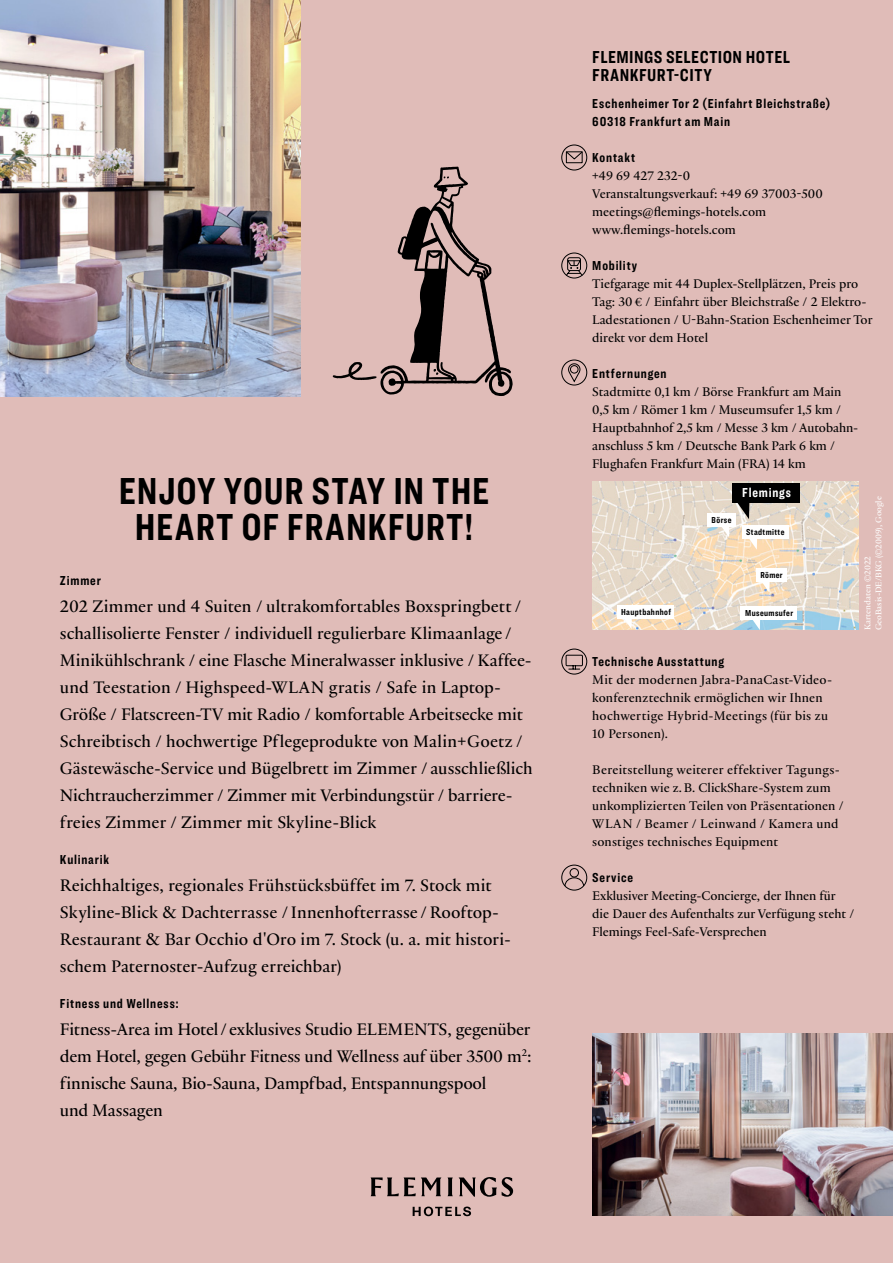
<style>
.page{position:relative;width:893px;height:1263px;background:#e0bcb8}
.page>*{position:absolute;margin:0;border:0;box-sizing:border-box;transform-origin:0 0}
.t1{font:700 39px/36px "Ringside Compressed";letter-spacing:.02em;color:#000;text-align:center}
.t2{font:18px/27px "Practice";color:#000}
.t3{font:700 18px/18px "Ringside Compressed";letter-spacing:.03em;color:#000}
.t4{font:13.5px/18px "Practice";color:#000}
.t5{font:700 13.5px/18px "Ringside Compressed";letter-spacing:.06em;color:#000}
.t6{font:700 13.5px "Ringside Compressed";letter-spacing:.06em;color:#fff}
.t7{font:9px/10.8px "Practice";color:#fff}
.t8{font:700 9px "Ringside Compressed";letter-spacing:.045em;color:#000}
</style>
<div class="page">
<svg style="left:333px;top:167px;width:180px;height:229px"></svg>
<img style="left:592px;top:1034px;width:301px;height:181px">
<img style="left:0;top:0;width:300px;height:396px">
<div style="left:561px;top:145px;width:26px;height:25px;border:1px solid #000;border-radius:50%"></div>
<div style="left:566px;top:152px;width:16px;height:11px;border:1px solid #000"></div>
<svg style="left:566px;top:151px;width:17px;height:9px"></svg>
<div style="left:561px;top:253px;width:26px;height:25px;border:1px solid #000;border-radius:50%"></div>
<svg style="left:566px;top:257px;width:17px;height:19px"></svg>
<div style="left:561px;top:360px;width:26px;height:25px;border:1px solid #000;border-radius:50%"></div>
<svg style="left:568px;top:363px;width:12px;height:19px"></svg>
<div style="left:570px;top:365px;width:8px;height:8px;border:1px solid #000;border-radius:50%"></div>
<svg style="left:566px;top:655px;width:17px;height:15px"></svg>
<div style="left:561px;top:649px;width:26px;height:25px;border:1px solid #000;border-radius:50%"></div>
<div style="left:561px;top:865px;width:26px;height:25px;border:1px solid #000;border-radius:50%"></div>
<div style="left:570px;top:868px;width:9px;height:9px;border:1px solid #000;border-radius:50%"></div>
<svg style="left:564px;top:877px;width:20px;height:9px"></svg>
<img style="left:592px;top:481px;width:267px;height:149px">
<svg style="left:735px;top:503px;width:14px;height:16px"></svg>
<div style="left:733px;top:483px;width:67px;height:20px;background:#000"></div>
<svg style="left:747px;top:539px;width:10px;height:11px"></svg>
<div style="left:742px;top:526px;width:46px;height:13px;background:#fff"></div>
<svg style="left:719px;top:527px;width:10px;height:10px"></svg>
<div style="left:707px;top:513px;width:29px;height:14px;background:#fff"></div>
<svg style="left:750px;top:619px;width:10px;height:11px"></svg>
<div style="left:740px;top:606px;width:57px;height:13px;background:#fff"></div>
<svg style="left:760px;top:582px;width:10px;height:11px"></svg>
<div style="left:756px;top:569px;width:30px;height:13px;background:#fff"></div>
<svg style="left:622px;top:618px;width:10px;height:11px"></svg>
<div style="left:617px;top:605px;width:57px;height:13px;background:#fff"></div>
<svg style="left:371px;top:1177px;width:70px;height:19px"></svg>
<svg style="left:447px;top:1177px;width:6px;height:19px"></svg>
<svg style="left:459px;top:1177px;width:54px;height:20px"></svg>
<svg style="left:413px;top:1206px;width:58px;height:10px"></svg>
<p class="t3" style="left:592px;top:48px;width:199px">FLEMINGS SELECTION HOTEL<br>FRANKFURT-CITY</p>
<p class="t5" style="left:592px;top:94px;width:240px">Eschenheimer Tor 2 (Einfahrt Bleichstraße)<br>60318 Frankfurt am Main</p>
<p class="t5" style="left:592px;top:148px;width:44px">Kontakt</p>
<p class="t4" style="left:592px;top:166px;width:232px">+49 69 427 232-0<br>Veranstaltungsverkauf: +49 69 37003-500 meetings@flemings-hotels.com www.flemings-hotels.com</p>
<p class="t5" style="left:592px;top:256px;width:46px">Mobility</p>
<p class="t4" style="left:592px;top:274px;width:282px">Tiefgarage mit 44 Duplex-Stellplätzen, Preis pro Tag: 30 € / Einfahrt über Bleichstraße / 2 Elektro-Ladestationen / U-Bahn-Station Eschen heimer Tor direkt vor dem Hotel</p>
<p class="t5" style="left:592px;top:364px;width:76px">Entfernungen</p>
<p class="t4" style="left:592px;top:382px;width:268px">Stadtmitte 0,1 km / Börse Frankfurt am Main 0,5 km / Römer 1 km / Museumsufer 1,5 km / Hauptbahnhof 2,5 km / Messe 3 km / Auto bahn&shy;anschluss 5 km / Deutsche Bank Park 6 km / Flughafen Frankfurt Main (FRA) 14 km</p>
<h1 class="t1" style="left:119px;top:472px;width:372px">ENJOY YOUR STAY IN THE<br>HEART OF FRANKFURT!</h1>
<p class="t6" style="left:742px;top:483px;width:50px">Flemings</p>
<p class="t8" style="left:712px;top:513px;width:21px">Börse</p>
<p class="t8" style="left:746px;top:526px;width:40px">Stadtmitte</p>
<p class="t5" style="left:60px;top:571px;width:42px">Zimmer</p>
<p class="t2" style="left:60px;top:592px;width:474px">202 Zimmer und 4 Suiten / ultrakomfortables Boxspringbett / schallisolierte Fenster / individuell regulierbare Klimaanlage / Minikühlschrank / eine Flasche Mineralwasser inklusive / Kaffee&shy;und Teestation / Highspeed-WLAN gratis / Safe in Laptop-Größe / Flatscreen-TV mit Radio / komfortable Arbeitsecke mit Schreibtisch / hochwertige Pflegeprodukte von Malin+Goetz / Gästewäsche-Service und Bügelbrett im Zimmer / ausschließlich Nichtraucherzimmer / Zimmer mit Verbindungstür / barriere&shy;freies Zimmer / Zimmer mit Skyline-Blick</p>
<p class="t5" style="left:60px;top:850px;width:51px">Kulinarik</p>
<p class="t2" style="left:60px;top:871px;width:453px">Reichhaltiges, regionales Frühstücksbüffet im 7. Stock mit Skyline-Blick &amp; Dachterrasse / Innenhofterrasse / Rooftop-Restaurant &amp; Bar Occhio d'Oro im 7. Stock (u. a. mit histori&shy;schem Paternoster-Aufzug erreichbar)</p>
<p class="t5" style="left:60px;top:994px;width:120px">Fitness und Wellness:</p>
<p class="t2" style="left:60px;top:1015px;width:473px">Fitness-Area im Hotel / exklusives Studio ELEMENTS, gegenüber dem Hotel, gegen Gebühr Fitness und Wellness auf über 3500 m<sup>2</sup>: finnische Sauna, Bio-Sauna, Dampfbad, Entspannungspool<br>und Massagen</p>
<p class="t8" style="left:621px;top:605px;width:51px">Hauptbahnhof</p>
<p class="t8" style="left:760px;top:569px;width:24px">Römer</p>
<p class="t8" style="left:745px;top:606px;width:49px">Museumsufer</p>
<p class="t5" style="left:592px;top:652px;width:133px">Technische Ausstattung</p>
<p class="t4" style="left:592px;top:670px;width:241px">Mit der modernen Jabra-PanaCast-Video&shy;konferenztechnik ermöglichen wir Ihnen hochwertige Hybrid-Meetings (für bis zu 10 Personen).</p>
<p class="t4" style="left:592px;top:760px;width:253px">Bereitstellung weiterer effektiver Tagungs&shy;techniken wie z. B. ClickShare-System zum unkomplizierten Teilen von Präsentationen / WLAN / Beamer / Leinwand / Kamera und sonstiges technisches Equipment</p>
<p class="t5" style="left:592px;top:868px;width:42px">Service</p>
<p class="t4" style="left:592px;top:886px;width:263px">Exklusiver Meeting-Concierge, der Ihnen für die Dauer des Aufenthalts zur Verfügung steht /<br>Flemings Feel-Safe-Versprechen</p>
<p class="t7" style="left:862px;top:630px;width:135px;rotate:-90deg">Kartendaten ©2022<br>GeoBasis-DE/BKG (©2009), Google</p>
</div>
